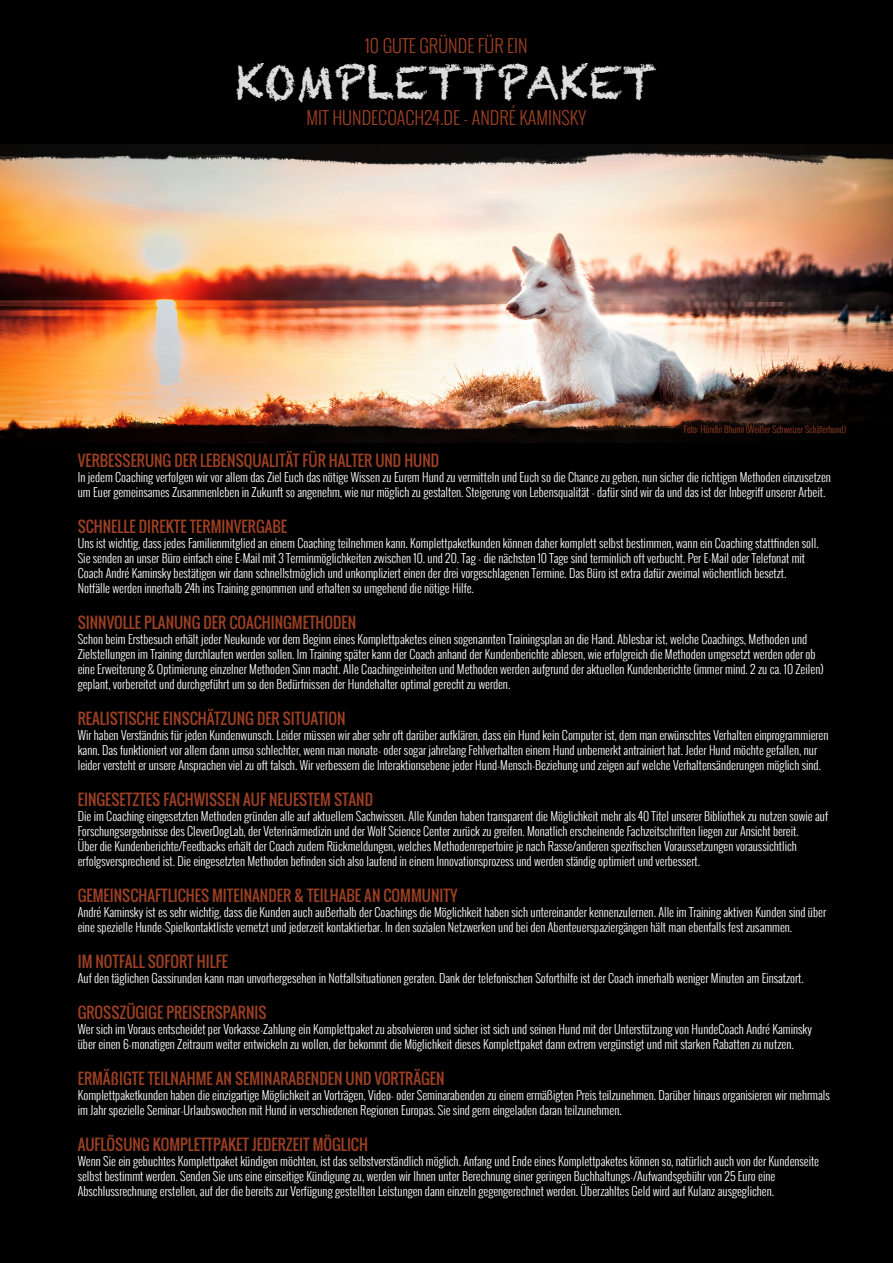
<style>
.page{position:relative;width:893px;height:1263px;background:#000}
.page>*{position:absolute;margin:0;border:0;box-sizing:border-box;transform-origin:0 0}
.t1{font:45px "Chalkduster";color:#ddd}
.t2{font:300 18px "Oswald";color:#9e4024}
.t3{font:15px "Oswald";color:#9e4024}
.t4{font:300 12px/15px "Oswald";color:#fff}
.t5{font:300 9px "Oswald";color:#9e4024}
</style>
<div class="page">
<img style="left:0;top:144px;width:893px;height:298px">
<h2 class="t2" style="left:365px;top:32px;width:164px">10 GUTE GRÜNDE FÜR EIN</h2>
<h1 class="t1" style="left:236px;top:56px;width:423px">KOMPLETTPAKET</h1>
<h2 class="t2" style="left:307px;top:104px;width:281px">MIT HUNDECOACH24.DE - ANDRÉ KAMINSKY</h2>
<p class="t5" style="left:684px;top:422px;width:164px">Foto: Hündin Bhumi (Weißer Schweizer Schäferhund)</p>
<p class="t3" style="left:78px;top:450px;width:363px">VERBESSERUNG DER LEBENSQUALITÄT FÜR HALTER UND HUND</p>
<p class="t4" style="left:78px;top:470px;width:755px">In jedem Coaching verfolgen wir vor allem das Ziel Euch das nötige Wissen zu Eurem Hund zu vermitteln und Euch so die Chance zu geben, nun sicher die richtigen Methoden einzusetzen um Euer gemeinsames Zusammenleben in Zukunft so angenehm, wie nur möglich zu gestalten. Steigerung von Lebensqualität - dafür sind wir da und das ist der Inbegriff unserer Arbeit.</p>
<p class="t3" style="left:78px;top:516px;width:211px">SCHNELLE DIREKTE TERMINVERGABE</p>
<p class="t4" style="left:78px;top:536px;width:742px">Uns ist wichtig, dass jedes Familienmitglied an einem Coaching teilnehmen kann. Komplettpaketkunden können daher komplett selbst bestimmen, wann ein Coaching stattfinden soll.<br>Sie senden an unser Büro einfach eine E-Mail mit 3 Terminmöglichkeiten zwischen 10. und 20. Tag - die nächsten 10 Tage sind terminlich oft verbucht. Per E-Mail oder Telefonat mit Coach André Kaminsky bestätigen wir dann schnellstmöglich und unkompliziert einen der drei vorgeschlagenen Termine. Das Büro ist extra dafür zweimal wöchentlich besetzt.<br>Notfälle werden innerhalb 24h ins Training genommen und erhalten so umgehend die nötige Hilfe.</p>
<p class="t3" style="left:78px;top:612px;width:280px">SINNVOLLE PLANUNG DER COACHINGMETHODEN</p>
<p class="t4" style="left:78px;top:632px;width:747px">Schon beim Erstbesuch erhält jeder Neukunde vor dem Beginn eines Komplettpaketes einen sogenannten Trainingsplan an die Hand. Ablesbar ist, welche Coachings, Methoden und Zielstellungen im Training durchlaufen werden sollen. Im Training später kann der Coach anhand der Kundenberichte ablesen, wie erfolgreich die Methoden umgesetzt werden oder ob eine Erweiterung &amp; Optimierung einzelner Methoden Sinn macht. Alle Coachingeinheiten und Methoden werden aufgrund der aktuellen Kundenberichte (immer mind. 2 zu ca. 10 Zeilen) geplant, vorbereitet und durchgeführt um so den Bedürfnissen der Hundehalter optimal gerecht zu werden.</p>
<p class="t3" style="left:78px;top:708px;width:269px">REALISTISCHE EINSCHÄTZUNG DER SITUATION</p>
<p class="t4" style="left:78px;top:728px;width:752px">Wir haben Verständnis für jeden Kundenwunsch. Leider müssen wir aber sehr oft darüber aufklären, dass ein Hund kein Computer ist, dem man erwünschtes Verhalten einprogrammieren kann. Das funktioniert vor allem dann umso schlechter, wenn man monate- oder sogar jahrelang Fehlverhalten einem Hund unbemerkt antrainiert hat. Jeder Hund möchte gefallen, nur leider versteht er unsere Ansprachen viel zu oft falsch. Wir verbessern die Interaktionsebene jeder Hund-Mensch-Beziehung und zeigen auf welche Verhaltensänderungen möglich sind.</p>
<p class="t3" style="left:78px;top:789px;width:297px">EINGESETZTES FACHWISSEN AUF NEUESTEM STAND</p>
<p class="t4" style="left:78px;top:809px;width:752px">Die im Coaching eingesetzten Methoden gründen alle auf aktuellem Sachwissen. Alle Kunden haben transparent die Möglichkeit mehr als 40 Titel unserer Bibliothek zu nutzen sowie auf Forschungsergebnisse des CleverDogLab, der Veterinärmedizin und der Wolf Science Center zurück zu greifen. Monatlich erscheinende Fachzeitschriften liegen zur Ansicht bereit.<br>Über die Kundenberichte/Feedbacks erhält der Coach zudem Rückmeldungen, welches Methodenrepertoire je nach Rasse/anderen spezifischen Voraussetzungen voraussichtlich erfolgsversprechend ist. Die eingesetzten Methoden befinden sich also laufend in einem Innovationsprozess und werden ständig optimiert und verbessert.</p>
<p class="t3" style="left:78px;top:885px;width:381px">GEMEINSCHAFTLICHES MITEINANDER &amp; TEILHABE AN COMMUNITY</p>
<p class="t4" style="left:78px;top:905px;width:750px">André Kaminsky ist es sehr wichtig, dass die Kunden auch außerhalb der Coachings die Möglichkeit haben sich untereinander kennenzulernen. Alle im Training aktiven Kunden sind über eine spezielle Hunde-Spielkontaktliste vernetzt und jederzeit kontaktierbar. In den sozialen Netzwerken und bei den Abenteuerspaziergängen hält man ebenfalls fest zusammen.</p>
<p class="t3" style="left:78px;top:951px;width:152px">IM NOTFALL SOFORT HILFE</p>
<p class="t4" style="left:78px;top:971px;width:728px">Auf den täglichen Gassirunden kann man unvorhergesehen in Notfallsituationen geraten. Dank der telefonischen Soforthilfe ist der Coach innerhalb weniger Minuten am Einsatzort.</p>
<p class="t3" style="left:78px;top:1002px;width:190px">GROSSZÜGIGE PREISERSPARNIS</p>
<p class="t4" style="left:78px;top:1022px;width:736px">Wer sich im Voraus entscheidet per Vorkasse-Zahlung ein Komplettpaket zu absolvieren und sicher ist sich und seinen Hund mit der Unterstützung von HundeCoach André Kaminsky über einen 6-monatigen Zeitraum weiter entwickeln zu wollen, der bekommt die Möglichkeit dieses Komplettpaket dann extrem vergünstigt und mit starken Rabatten zu nutzen.</p>
<p class="t3" style="left:78px;top:1068px;width:368px">ERMÄßIGTE TEILNAHME AN SEMINARABENDEN UND VORTRÄGEN</p>
<p class="t4" style="left:78px;top:1088px;width:753px">Komplettpaketkunden haben die einzigartige Möglichkeit an Vorträgen, Video- oder Seminarabenden zu einem ermäßigten Preis teilzunehmen. Darüber hinaus organisieren wir mehrmals im Jahr spezielle Seminar-Urlaubswochen mit Hund in verschiedenen Regionen Europas. Sie sind gern eingeladen daran teilzunehmen.</p>
<p class="t3" style="left:78px;top:1134px;width:292px">AUFLÖSUNG KOMPLETTPAKET JEDERZEIT MÖGLICH</p>
<p class="t4" style="left:78px;top:1154px;width:743px">Wenn Sie ein gebuchtes Komplettpaket kündigen möchten, ist das selbstverständlich möglich. Anfang und Ende eines Komplettpaketes können so, natürlich auch von der Kundenseite selbst bestimmt werden. Senden Sie uns eine einseitige Kündigung zu, werden wir Ihnen unter Berechnung einer geringen Buchhaltungs-/Aufwandsgebühr von 25 Euro eine<br>Abschlussrechnung erstellen, auf der die bereits zur Verfügung gestellten Leistungen dann einzeln gegengerechnet werden. Überzahltes Geld wird auf Kulanz ausgeglichen.</p>
</div>
